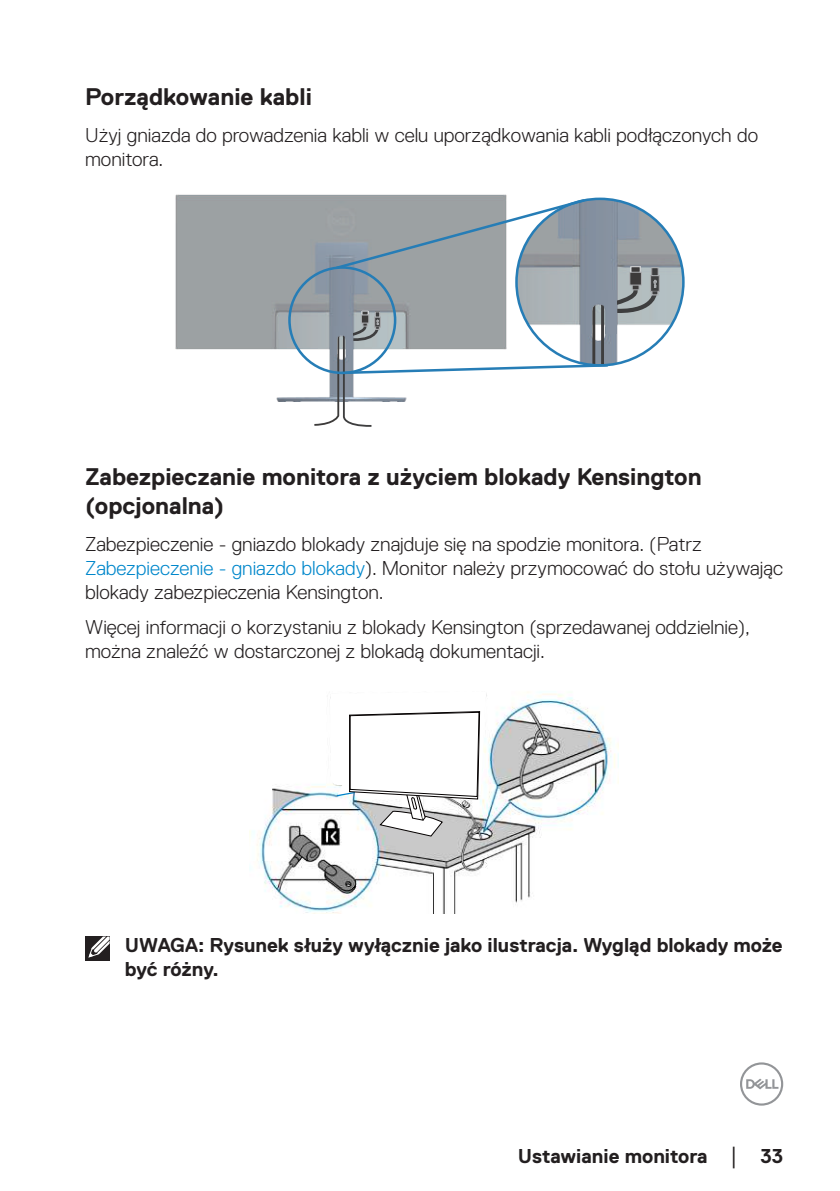
<style>
.page{position:relative;width:840px;height:1191px;background:#fff}
.page>*{position:absolute;margin:0;border:0;box-sizing:border-box;transform-origin:0 0}
.t1{font:700 24px/28.8px "Dell Replica";color:#231f20}
.t2{font:300 20px/24px "Dell Replica";color:#231f20}
.t3{font:700 20px/24px "Dell Replica";color:#231f20}
.s1{color:#0087cb}
.s2{font-family:"Times New Roman";font-weight:400;font-size:18px}
</style>
<div class="page">
<svg style="left:740px;top:1062px;width:42px;height:43px"></svg>
<img style="left:175px;top:194px;width:332px;height:207px">
<img style="left:516px;top:199px;width:167px;height:166px;border-radius:83px">
<svg style="left:312px;top:197px;width:347px;height:230px"></svg>
<img style="left:330px;top:327px;width:22px;height:26px">
<div style="left:288px;top:266px;width:108px;height:108px;border:3px solid #267db6;border-radius:50%"></div>
<img style="left:249px;top:692px;width:369px;height:200px">
<svg style="left:272px;top:692px;width:264px;height:222px"></svg>
<div style="left:85px;top:936px;width:24px;height:25px;background:#231f20"></div>
<svg style="left:88px;top:936px;width:22px;height:22px"></svg>
<p class="t1" style="left:85px;top:83px;width:228px">Porządkowanie kabli</p>
<p class="t2" style="left:85px;top:123px;width:674px">Użyj gniazda do prowadzenia kabli w celu uporządkowania kabli podłączonych do monitora.</p>
<p class="t1" style="left:85px;top:462px;width:617px">Zabezpieczanie monitora z użyciem blokady Kensington (opcjonalna)</p>
<p class="t2" style="left:85px;top:532px;width:699px">Zabezpieczenie - gniazdo blokady znajduje się na spodzie monitora. (Patrz<br><span class="s1">Zabezpieczenie - gniazdo blokady</span>). Monitor należy przymocować do stołu używając blokady zabezpieczenia Kensington.</p>
<p class="t2" style="left:85px;top:615px;width:666px">Więcej informacji o korzystaniu z blokady Kensington (sprzedawanej oddzielnie), można znaleźć w dostarczonej z blokadą dokumentacji.</p>
<p class="t3" style="left:125px;top:933px;width:659px">UWAGA: Rysunek służy wyłącznie jako ilustracja. Wygląd blokady może być różny.</p>
<p class="t3" style="left:517px;top:1143px;width:267px">Ustawianie monitora <span class="s2">│</span> 33</p>
</div>
